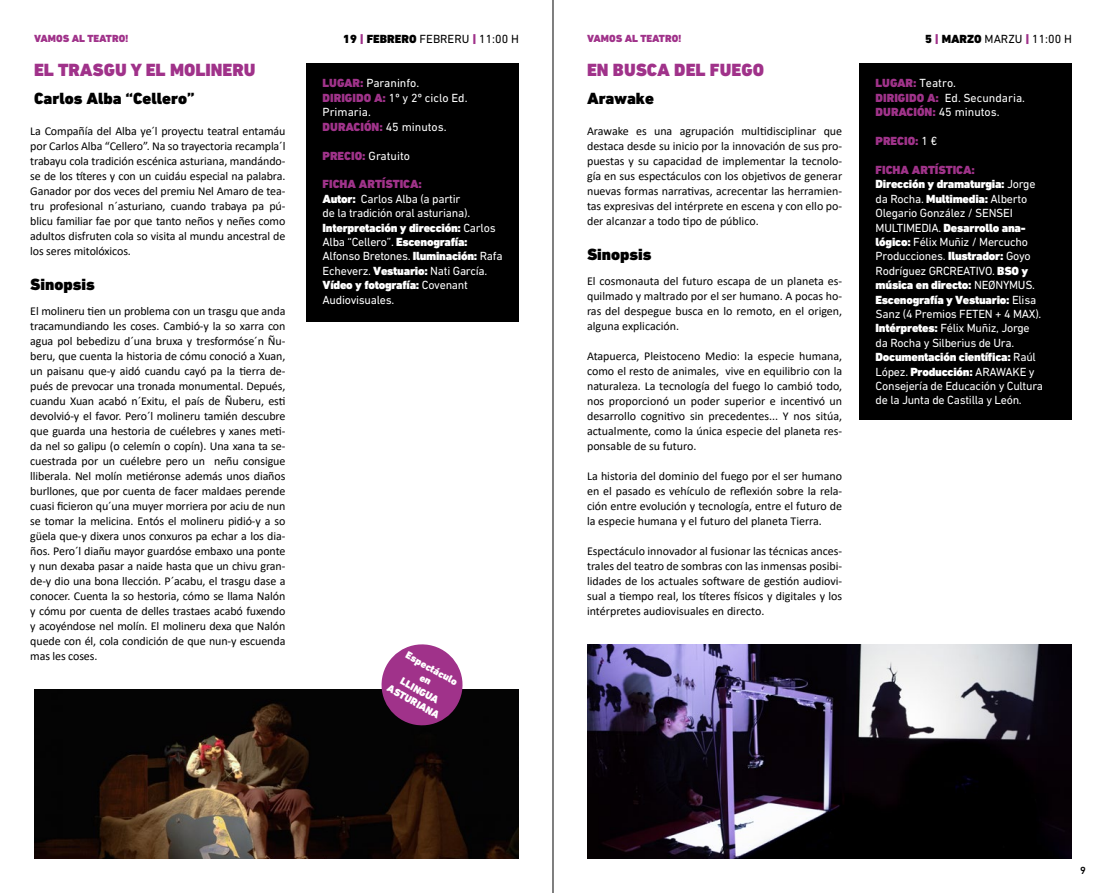
<style>
.page{position:relative;width:1106px;height:893px;background:#fff}
.page>*{position:absolute;margin:0;border:0;box-sizing:border-box;transform-origin:0 0}
.t1{font:900 18px "DIN Next W1 G";color:#a0328a}
.t2{font:900 16.5px "DIN Next W1 G";color:#000}
.t3{font:12px/15px "Calibri";color:#000;text-align:justify}
.t4{font:12px/14.4px "DIN Next W1 G";letter-spacing:-.02em;color:#fff}
.t5{font:12px/14.4px "DIN Next W1 G";color:#fff}
.t6{font:12px "DIN Next W1 G";color:#000}
.t7{font:900 12px "DIN Next W1 G";color:#a0338a}
.t8{font:900 10.5px/12.6px "DIN Next W1 G";color:#fff;text-align:center}
.t9{font:900 10.5px "DIN Next W1 G";color:#a0328a}
.t10{font:500 10.5px "DIN Next W1 G";color:#000}
.s1{font-weight:900}
.s2{font-weight:900;color:#a0328a}
.s3{font-weight:900;color:#a0338a}
.s4{font-weight:400;color:#fff}
</style>
<div class="page">
<div style="left:306px;top:64px;width:213px;height:258px;background:#000"></div>
<div style="left:859px;top:64px;width:212px;height:356px;background:#000"></div>
<img style="left:34px;top:690px;width:485px;height:169px">
<img style="left:587px;top:645px;width:484px;height:214px">
<svg style="left:378px;top:644px;width:88px;height:85px;background:#924683"></svg>
<hr style="left:553px;top:0;width:1px;height:893px;background:#000">
<p class="t9" style="left:34px;top:32px;width:96px">VAMOS AL TEATRO!</p>
<p class="t6" style="left:343px;top:32px;width:177px"><span class="s1">19</span> <span class="s2">|</span> <span class="s1">FEBRERO</span> FEBRERU <span class="s2">|</span> 11:00 H</p>
<p class="t9" style="left:587px;top:32px;width:96px">VAMOS AL TEATRO!</p>
<p class="t6" style="left:925px;top:32px;width:148px"><span class="s1">5</span> <span class="s2">|</span> <span class="s1">MARZO</span> MARZU <span class="s2">|</span> 11:00 H</p>
<h1 class="t1" style="left:34px;top:59px;width:223px">EL TRASGU Y EL MOLINERU</h1>
<h1 class="t1" style="left:587px;top:59px;width:178px">EN BUSCA DEL FUEGO</h1>
<h2 class="t2" style="left:34px;top:89px;width:162px">Carlos Alba “Cellero”</h2>
<p class="t3" style="left:30px;top:123px;width:257px">La Compañía del Alba ye´l proyectu teatral entamáu por Carlos Alba “Cellero”. Na so trayectoria recampla´l trabayu cola tradición escénica asturiana, mandándo&shy;se de los títeres y con un cuidáu especial na palabra.<br>Ganador por dos veces del premiu Nel Amaro de tea&shy;tru profesional n´asturiano, cuando trabaya pa pú&shy;blicu familiar fae por que tanto neños y neñes como adultos disfruten cola so visita al mundu ancestral de los seres mitolóxicos.</p>
<h2 class="t2" style="left:30px;top:274px;width:66px">Sinopsis</h2>
<p class="t3" style="left:30px;top:303px;width:257px">El molineru tien un problema con un trasgu que anda tracamundiando les coses. Cambió-y la so xarra con agua pol bebedizu d´una bruxa y tresformóse´n Ñu&shy;beru, que cuenta la historia de cómu conoció a Xuan, un paisanu que-y aidó cuandu cayó pa la tierra de&shy;pués de prevocar una tronada monumental. Depués, cuandu Xuan acabó n´Exitu, el país de Ñuberu, esti devolvió-y el favor. Pero´l molineru tamién descubre que guarda una hestoria de cuélebres y xanes meti&shy;da nel so galipu (o celemín o copín). Una xana ta se&shy;cuestrada por un cuélebre pero un neñu consigue lliberala. Nel molín metiéronse además unos diaños burllones, que por cuenta de facer maldaes perende cuasi ficieron qu´una muyer morriera por aciu de nun se tomar la melicina. Entós el molineru pidió-y a so güela que-y dixera unos conxuros pa echar a los dia&shy;ños. Pero´l diañu mayor guardóse embaxo una ponte y nun dexaba pasar a naide hasta que un chivu gran&shy;de-y dio una bona llección. P´acabu, el trasgu dase a conocer. Cuenta la so hestoria, cómo se llama Nalón y cómu por cuenta de delles trastaes acabó fuxendo y acoyéndose nel molín. El molineru dexa que Nalón quede con él, cola condición de que nun-y escuenda mas les coses.</p>
<p class="t5" style="left:322px;top:76px;width:146px"><span class="s3">LUGAR:</span> Paraninfo.<br><span class="s3">DIRIGIDO A:</span> 1º y 2º ciclo Ed.<br>Primaria.<br><span class="s3">DURACIÓN:</span> 45 minutos.</p>
<p class="t5" style="left:322px;top:148px;width:89px"><span class="s3">PRECIO:</span> Gratuito</p>
<p class="t4" style="left:322px;top:177px;width:182px"><span class="s3">FICHA ARTÍSTICA:<br></span><span class="s1">Autor:</span> Carlos Alba (a partir<br>de la tradición oral asturiana).<br><span class="s1">Interpretación y dirección:</span> Carlos<br>Alba “Cellero”. <span class="s1">Escenografía:<br></span>Alfonso Bretones. <span class="s1">Iluminación:</span> Rafa<br>Echeverz. <span class="s1">Vestuario:</span> Nati García.<br><span class="s1">Vídeo y fotografía:</span> Covenant<br>Audiovisuales.</p>
<p class="t8" style="left:409px;top:649px;width:60px;rotate:29deg">Espectáculo en<br>LLINGUA<br>ASTURIANA</p>
<h2 class="t2" style="left:587px;top:89px;width:68px">Arawake</h2>
<p class="t3" style="left:587px;top:123px;width:257px">Arawake es una agrupación multidisciplinar que destaca desde su inicio por la innovación de sus pro&shy;puestas y su capacidad de implementar la tecnolo&shy;gía en sus espectáculos con los objetivos de generar nuevas formas narrativas, acrecentar las herramien&shy;tas expresivas del intérprete en escena y con ello po&shy;der alcanzar a todo tipo de público.</p>
<h2 class="t2" style="left:587px;top:244px;width:66px">Sinopsis</h2>
<p class="t3" style="left:587px;top:273px;width:257px">El cosmonauta del futuro escapa de un planeta es&shy;quilmado y maltrado por el ser humano. A pocas ho&shy;ras del despegue busca en lo remoto, en el origen, alguna explicación.</p>
<p class="t3" style="left:587px;top:348px;width:257px">Atapuerca, Pleistoceno Medio: la especie humana, como el resto de animales, vive en equilibrio con la naturaleza. La tecnología del fuego lo cambió todo, nos proporcionó un poder superior e incentivó un desarrollo cognitivo sin precedentes... Y nos sitúa, actualmente, como la única especie del planeta res&shy;ponsable de su futuro.</p>
<p class="t3" style="left:587px;top:468px;width:257px">La historia del dominio del fuego por el ser humano en el pasado es vehículo de reflexión sobre la rela&shy;ción entre evolución y tecnología, entre el futuro de la especie humana y el futuro del planeta Tierra.</p>
<p class="t3" style="left:587px;top:543px;width:257px">Espectáculo innovador al fusionar las técnicas ances&shy;trales del teatro de sombras con las inmensas posibi&shy;lidades de los actuales software de gestión audiovi&shy;sual a tiempo real, los títeres físicos y digitales y los intérpretes audiovisuales en directo.</p>
<p class="t5" style="left:875px;top:76px;width:151px"><span class="s3">LUGAR:</span> Teatro.<br><span class="s3">DIRIGIDO A:</span> Ed. Secundaria.<br><span class="s3">DURACIÓN:</span> 45 minutos.</p>
<p class="t7" style="left:875px;top:134px;width:63px">PRECIO: <span class="s4">1 €</span></p>
<p class="t4" style="left:875px;top:162px;width:169px"><span class="s3">FICHA ARTÍSTICA:<br></span><span class="s1">Dirección y dramaturgia:</span> Jorge da Rocha. <span class="s1">Multimedia:</span> Alberto<br>Olegario González / SENSEI<br>MULTIMEDIA. <span class="s1">Desarrollo ana&shy;lógico:</span> Félix Muñiz / Mercucho<br>Producciones. <span class="s1">Ilustrador:</span> Goyo<br>Rodríguez GRCREATIVO. <span class="s1">BSO y música en directo:</span> NEØNYMUS.<br><span class="s1">Escenografía y Vestuario:</span> Elisa<br>Sanz (4 Premios FETEN + 4 MAX).<br><span class="s1">Intérpretes:</span> Félix Muñiz, Jorge da Rocha y Silberius de Ura.<br><span class="s1">Documentación científica:</span> Raúl<br>López. <span class="s1">Producción:</span> ARAWAKE y<br>Consejería de Educación y Cultura de la Junta de Castilla y León.</p>
<p class="t10" style="left:1080px;top:864px;width:7px">9</p>
</div>
